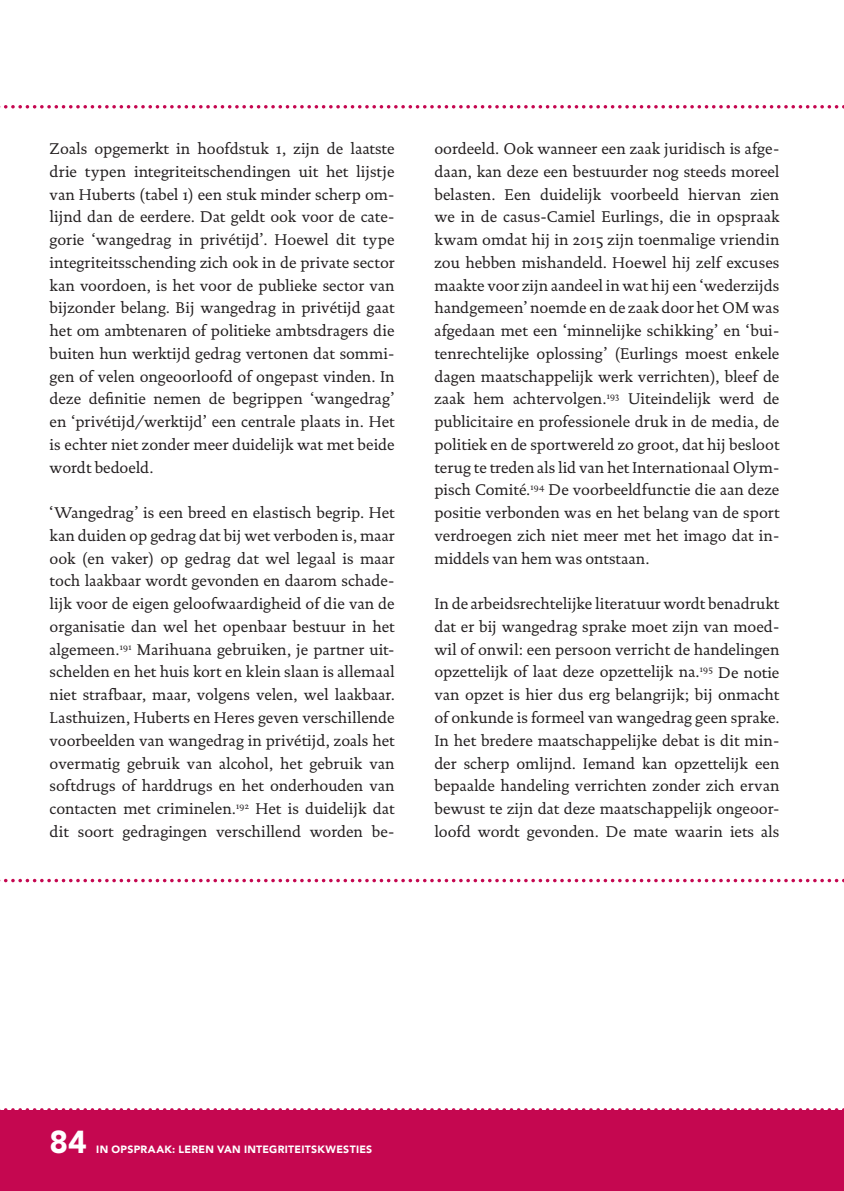
<style>
.page{position:relative;width:844px;height:1191px;background:#fff}
.page>*{position:absolute;margin:0;border:0;box-sizing:border-box;transform-origin:0 0}
.t1{font:900 31.5px "Avenir LT Std";color:#fff}
.t2{font:15.75px/22.8px "DTL Documenta ST";color:#231f20;text-align:justify}
.t3{font:900 10.5px "Avenir LT Std";letter-spacing:.025em;color:#fff}
</style>
<div class="page">
<div style="left:0;top:1110px;width:843px;height:81px;background:#c50750"></div>
<svg style="left:0;top:105px;width:844px;height:3px"></svg>
<svg style="left:0;top:878px;width:844px;height:4px"></svg>
<svg style="left:0;top:1108px;width:844px;height:3px"></svg>
<p class="t2" style="left:50px;top:137px;width:346px">Zoals opgemerkt in hoofdstuk 1, zijn de laatste drie typen integriteitschendingen uit het lijstje van Huberts (tabel 1) een stuk minder scherp om&shy;lijnd dan de eerdere. Dat geldt ook voor de cate&shy;gorie ‘wangedrag in privétijd’. Hoewel dit type integriteitsschending zich ook in de private sector kan voordoen, is het voor de publieke sector van bijzonder belang. Bij wangedrag in privétijd gaat het om ambtenaren of politieke ambtsdragers die buiten hun werktijd gedrag vertonen dat sommi&shy;gen of velen ongeoorloofd of ongepast vinden. In deze definitie nemen de begrippen ‘wangedrag’ en ‘privétijd/werktijd’ een centrale plaats in. Het is echter niet zonder meer duidelijk wat met beide wordt bedoeld.</p>
<p class="t2" style="left:50px;top:501px;width:346px">‘Wangedrag’ is een breed en elastisch begrip. Het kan duiden op gedrag dat bij wet verboden is, maar ook (en vaker) op gedrag dat wel legaal is maar toch laakbaar wordt gevonden en daarom schade&shy;lijk voor de eigen geloofwaardigheid of die van de organisatie dan wel het openbaar bestuur in het algemeen.<sup>191</sup> Marihuana gebruiken, je partner uit&shy;schelden en het huis kort en klein slaan is allemaal niet strafbaar, maar, volgens velen, wel laakbaar.<br>Lasthuizen, Huberts en Heres geven verschillende voorbeelden van wangedrag in privétijd, zoals het overmatig gebruik van alcohol, het gebruik van softdrugs of harddrugs en het onderhouden van contacten met criminelen.<sup>192</sup> Het is duidelijk dat dit soort gedragingen verschillend worden be-</p>
<p class="t2" style="left:434px;top:137px;width:346px">oordeeld. Ook wanneer een zaak juridisch is afge&shy;daan, kan deze een bestuurder nog steeds moreel belasten. Een duidelijk voorbeeld hiervan zien we in de casus-Camiel Eurlings, die in opspraak kwam omdat hij in 2015 zijn toenmalige vriendin zou hebben mishandeld. Hoewel hij zelf excuses maakte voor zijn aandeel in wat hij een ‘wederzijds handgemeen’ noemde en de zaak door het OM was afgedaan met een ‘minnelijke schikking’ en ‘bui&shy;tenrechtelijke oplossing’ (Eurlings moest enkele dagen maatschappelijk werk verrichten), bleef de zaak hem achtervolgen.<sup>193</sup> Uiteindelijk werd de publicitaire en professionele druk in de media, de politiek en de sportwereld zo groot, dat hij besloot terug te treden als lid van het Internationaal Olym&shy;pisch Comité.<sup>194</sup> De voorbeeldfunctie die aan deze positie verbonden was en het belang van de sport verdroegen zich niet meer met het imago dat in&shy;middels van hem was ontstaan.</p>
<p class="t2" style="left:434px;top:592px;width:346px">In de arbeidsrechtelijke literatuur wordt benadrukt dat er bij wangedrag sprake moet zijn van moed&shy;wil of onwil: een persoon verricht de handelingen opzettelijk of laat deze opzettelijk na.<sup>195</sup> De notie van opzet is hier dus erg belangrijk; bij onmacht of onkunde is formeel van wangedrag geen sprake.<br>In het bredere maatschappelijke debat is dit min&shy;der scherp omlijnd. Iemand kan opzettelijk een bepaalde handeling verrichten zonder zich ervan bewust te zijn dat deze maatschappelijk ongeoor&shy;loofd wordt gevonden. De mate waarin iets als</p>
<h1 class="t1" style="left:50px;top:1123px;width:39px">84</h1>
<p class="t3" style="left:96px;top:1143px;width:277px">IN OPSPRAAK: LEREN VAN INTEGRITEITSKWESTIES</p>
</div>
